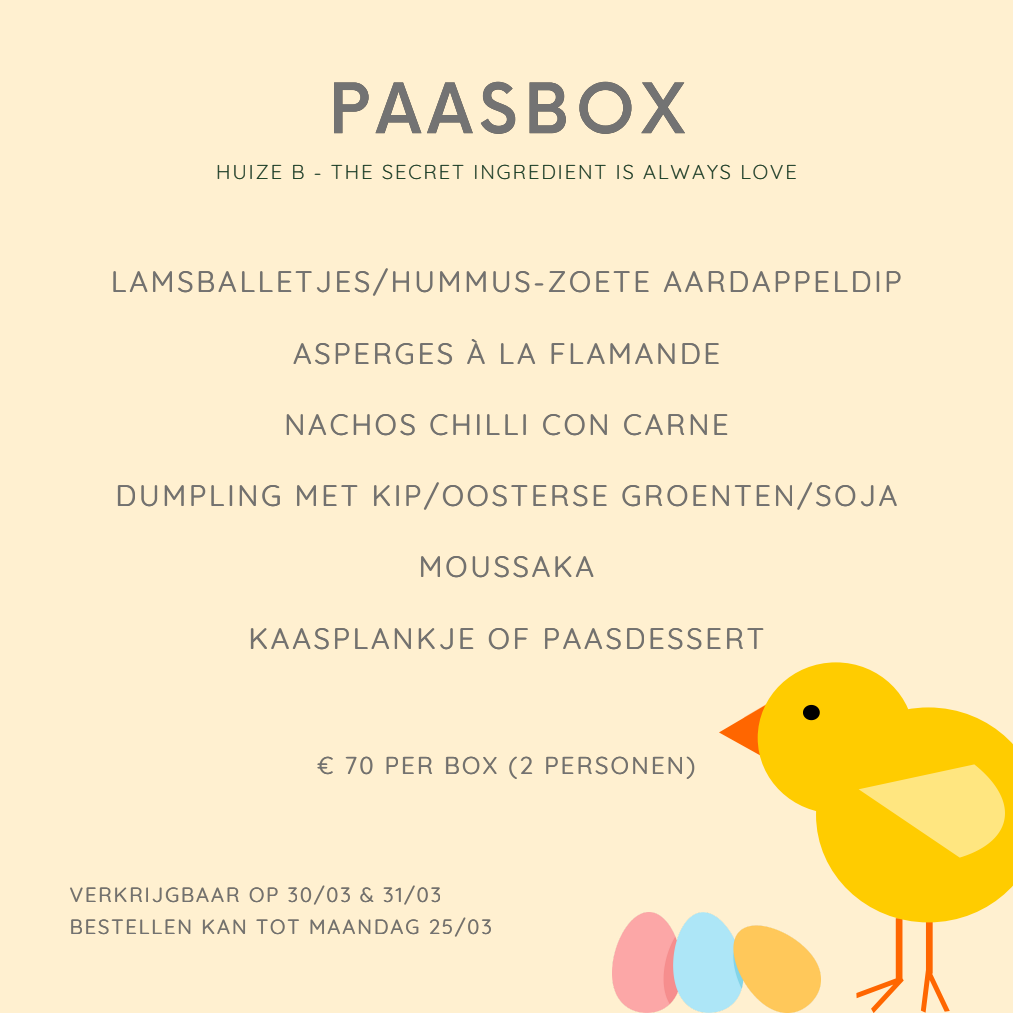
<style>
.page{position:relative;width:1013px;height:1013px;background:#fff}
.page>*{position:absolute;margin:0;border:0;box-sizing:border-box;transform-origin:0 0}
.t1{font:500 67.5px "Now";letter-spacing:.1em;color:#737373}
.t2{font:28.75px "Quicksand";letter-spacing:.1em;color:#737373}
.t3{font:23.75px "Quicksand";letter-spacing:.1em;color:#737373}
.t4{font:20px/31.9px "Quicksand";letter-spacing:.1em;color:#737373}
.t5{font:300 20px "Quicksand";letter-spacing:.1em;color:#0c3b20}
</style>
<div class="page">
<div style="left:0;top:0;width:1012px;height:1012px;background:#fff0d0"></div>
<svg style="left:856px;top:922px;width:93px;height:90px"></svg>
<svg style="left:719px;top:705px;width:45px;height:50px"></svg>
<div style="left:757px;top:662px;width:157px;height:151px;background:#fc0;border-radius:50%"></div>
<svg style="left:816px;top:707px;width:196px;height:215px;fill:#fc0"></svg>
<svg style="left:803px;top:705px;width:16px;height:15px"></svg>
<svg style="left:858px;top:764px;width:154px;height:96px;background:#ffd942"></svg>
<img style="left:612px;top:912px;width:208px;height:100px">
<p class="t1" style="left:328px;top:72px;width:357px">PAASBOX</p>
<p class="t5" style="left:216px;top:159px;width:582px">HUIZE B - THE SECRET INGREDIENT IS ALWAYS LOVE</p>
<p class="t2" style="left:111px;top:263px;width:792px">LAMSBALLETJES/HUMMUS-ZOETE AARDAPPELDIP</p>
<h2 class="t2" style="left:293px;top:335px;width:428px">ASPERGES À LA FLAMANDE</h2>
<p class="t2" style="left:284px;top:406px;width:445px">NACHOS CHILLI CON CARNE</p>
<h3 class="t2" style="left:116px;top:477px;width:783px">DUMPLING MET KIP/OOSTERSE GROENTEN/SOJA</h3>
<p class="t2" style="left:419px;top:548px;width:177px">MOUSSAKA</p>
<p class="t2" style="left:249px;top:620px;width:517px">KAASPLANKJE OF PAASDESSERT</p>
<p class="t3" style="left:317px;top:749px;width:379px">€ 70 PER BOX (2 PERSONEN)</p>
<p class="t4" style="left:70px;top:878px;width:423px">VERKRIJGBAAR OP 30/03 &amp; 31/03<br>BESTELLEN KAN TOT MAANDAG 25/03</p>
</div>
